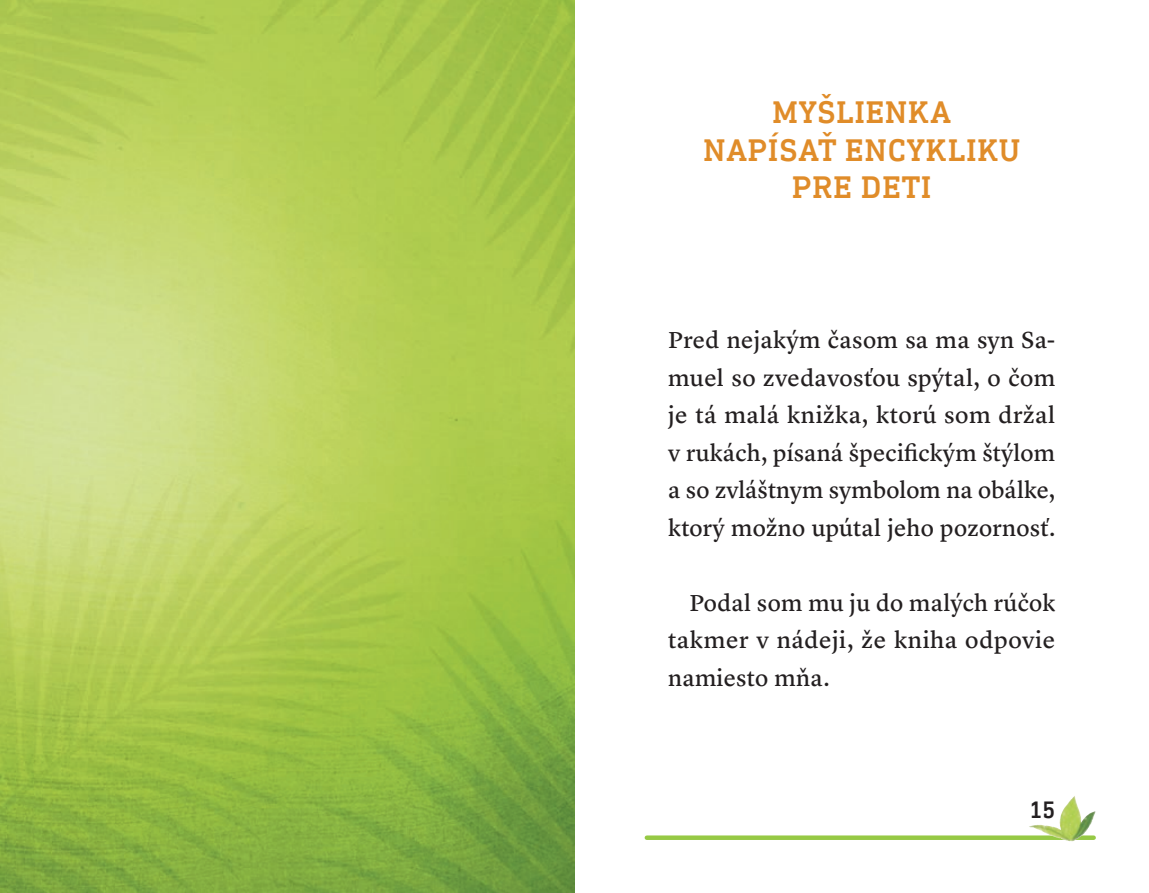
<style>
.page{position:relative;width:1149px;height:893px;background:#fff}
.page>*{position:absolute;margin:0;border:0;box-sizing:border-box;transform-origin:0 0}
.t1{font:500 31.5px/37.5px "DIN Next Slab Pro";letter-spacing:.03em;color:#e08c29;text-align:center}
.t2{font:24px/37.5px "Lyon Text Regular No.2";letter-spacing:.01em;color:#231f20;text-align:justify}
.t3{font:500 24px "DIN Next Slab Pro";color:#231f20}
</style>
<div class="page">
<img style="left:0;top:0;width:574px;height:893px">
<div style="left:646px;top:835px;width:447px;height:5px;background:#96c945"></div>
<img style="left:1044px;top:796px;width:30px;height:34px">
<h1 class="t1" style="left:703px;top:94px;width:318px">MYŠLIENKA<br>NAPÍSAŤ ENCYKLIKU<br>PRE DETI</h1>
<p class="t2" style="left:668px;top:320px;width:389px">Pred nejakým časom sa ma syn Sa&shy;muel so zvedavosťou spýtal, o čom je tá malá knižka, ktorú som držal v rukách, písaná špecifickým štýlom a so zvláštnym symbolom na obálke, ktorý možno upútal jeho pozornosť.</p>
<p class="t2" style="left:668px;top:582px;width:389px;text-indent:21px">Podal som mu ju do malých rúčok takmer v nádeji, že kniha odpovie namiesto mňa.</p>
<p class="t3" style="left:1028px;top:796px;width:28px">15</p>
</div>
